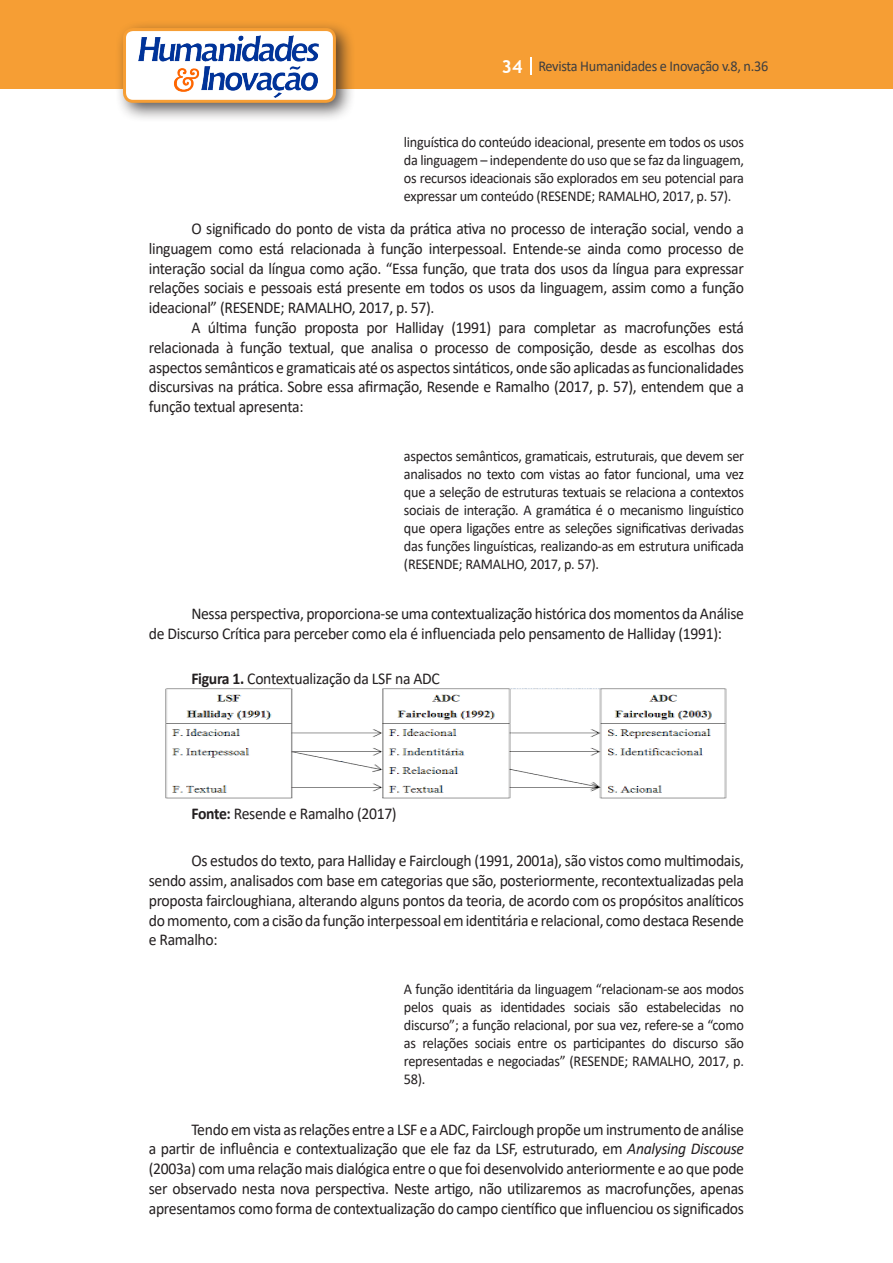
<style>
.page{position:relative;width:893px;height:1263px;background:#fff}
.page>*{position:absolute;margin:0;border:0;box-sizing:border-box;transform-origin:0 0}
.texto{font:16.5px/19.8px "Calibri";letter-spacing:-.02em;color:#231f20;text-align:justify;scale:.95 1}
.citacao{font:15px/18px "Calibri";letter-spacing:-.02em;color:#231f20;text-align:justify;scale:.95 1}
.t1{font:15px "Calibri";letter-spacing:-.02em;color:#3e3e3f;scale:.95 1}
.s1{font-family:"Trebuchet MS";font-weight:700;font-size:18px;color:#fff}
.s2{font-weight:700}
.s3{font-style:italic}
</style>
<div class="page">
<div style="left:0;top:0;width:893px;height:88px;background:#f69e34"></div>
<svg style="left:530px;top:57px;width:2px;height:18px"></svg>
<div style="left:115px;top:20px;width:241px;height:103px;background:#231f20;opacity:.75"></div>
<div style="left:125px;top:30px;width:209px;height:71px;background:#fff;border-radius:9px"></div>
<img style="left:138px;top:35px;width:181px;height:62px">
<div style="left:123px;top:28px;width:213px;height:75px;border:3px solid #f69e34;border-radius:9px"></div>
<img style="left:166px;top:688px;width:561px;height:111px">
<p class="t1" style="left:501px;top:56px;width:282px"><span class="s1">34</span> Revista Humanidades e Inovação v.8, n.36</p>
<p class="citacao" style="left:404px;top:133px;width:359px">linguística do conteúdo ideacional, presente em todos os usos da linguagem – independente do uso que se faz da linguagem, os recursos ideacionais são explorados em seu potencial para expressar um conteúdo (RESENDE; RAMALHO, 2017, p. 57).</p>
<p class="texto" style="left:149px;top:218px;width:628px;text-indent:43px">O significado do ponto de vista da prática ativa no processo de interação social, vendo a linguagem como está relacionada à função interpessoal. Entende-se ainda como processo de interação social da língua como ação. “Essa função, que trata dos usos da língua para expressar relações sociais e pessoais está presente em todos os usos da linguagem, assim como a função ideacional” (RESENDE; RAMALHO, 2017, p. 57).</p>
<p class="texto" style="left:149px;top:317px;width:628px;text-indent:43px">A última função proposta por Halliday (1991) para completar as macrofunções está relacionada à função textual, que analisa o processo de composição, desde as escolhas dos aspectos semânticos e gramaticais até os aspectos sintáticos, onde são aplicadas as funcionalidades discursivas na prática. Sobre essa afirmação, Resende e Ramalho (2017, p. 57), entendem que a função textual apresenta:</p>
<p class="citacao" style="left:404px;top:446px;width:360px">aspectos semânticos, gramaticais, estruturais, que devem ser analisados no texto com vistas ao fator funcional, uma vez que a seleção de estruturas textuais se relaciona a contextos sociais de interação. A gramática é o mecanismo linguístico que opera ligações entre as seleções significativas derivadas das funções linguísticas, realizando-as em estrutura unificada (RESENDE; RAMALHO, 2017, p. 57).</p>
<p class="texto" style="left:149px;top:604px;width:628px;text-indent:43px">Nessa perspectiva, proporciona-se uma contextualização histórica dos momentos da Análise de Discurso Crítica para perceber como ela é influenciada pelo pensamento de Halliday (1991):</p>
<p class="texto" style="left:191px;top:668px;width:263px"><span class="s2">Figura 1.</span> Contextualização da LSF na ADC</p>
<p class="texto" style="left:191px;top:803px;width:218px"><span class="s2">Fonte:</span> Resende e Ramalho (2017)</p>
<p class="texto" style="left:149px;top:850px;width:628px;text-indent:43px">Os estudos do texto, para Halliday e Fairclough (1991, 2001a), são vistos como multimodais, sendo assim, analisados com base em categorias que são, posteriormente, recontextualizadas pela proposta faircloughiana, alterando alguns pontos da teoria, de acordo com os propósitos analíticos do momento, com a cisão da função interpessoal em identitária e relacional, como destaca Resende e Ramalho:</p>
<p class="citacao" style="left:404px;top:980px;width:360px">A função identitária da linguagem “relacionam-se aos modos pelos quais as identidades sociais são estabelecidas no discurso”; a função relacional, por sua vez, refere-se a “como as relações sociais entre os participantes do discurso são representadas e negociadas” (RESENDE; RAMALHO, 2017, p.<br>58).</p>
<p class="texto" style="left:149px;top:1119px;width:628px;text-indent:43px">Tendo em vista as relações entre a LSF e a ADC, Fairclough propõe um instrumento de análise a partir de influência e contextualização que ele faz da LSF, estruturado, em <span class="s3">Analysing Discouse </span>(2003a) com uma relação mais dialógica entre o que foi desenvolvido anteriormente e ao que pode ser observado nesta nova perspectiva. Neste artigo, não utilizaremos as macrofunções, apenas apresentamos como forma de contextualização do campo científico que influenciou os significados</p>
</div>
